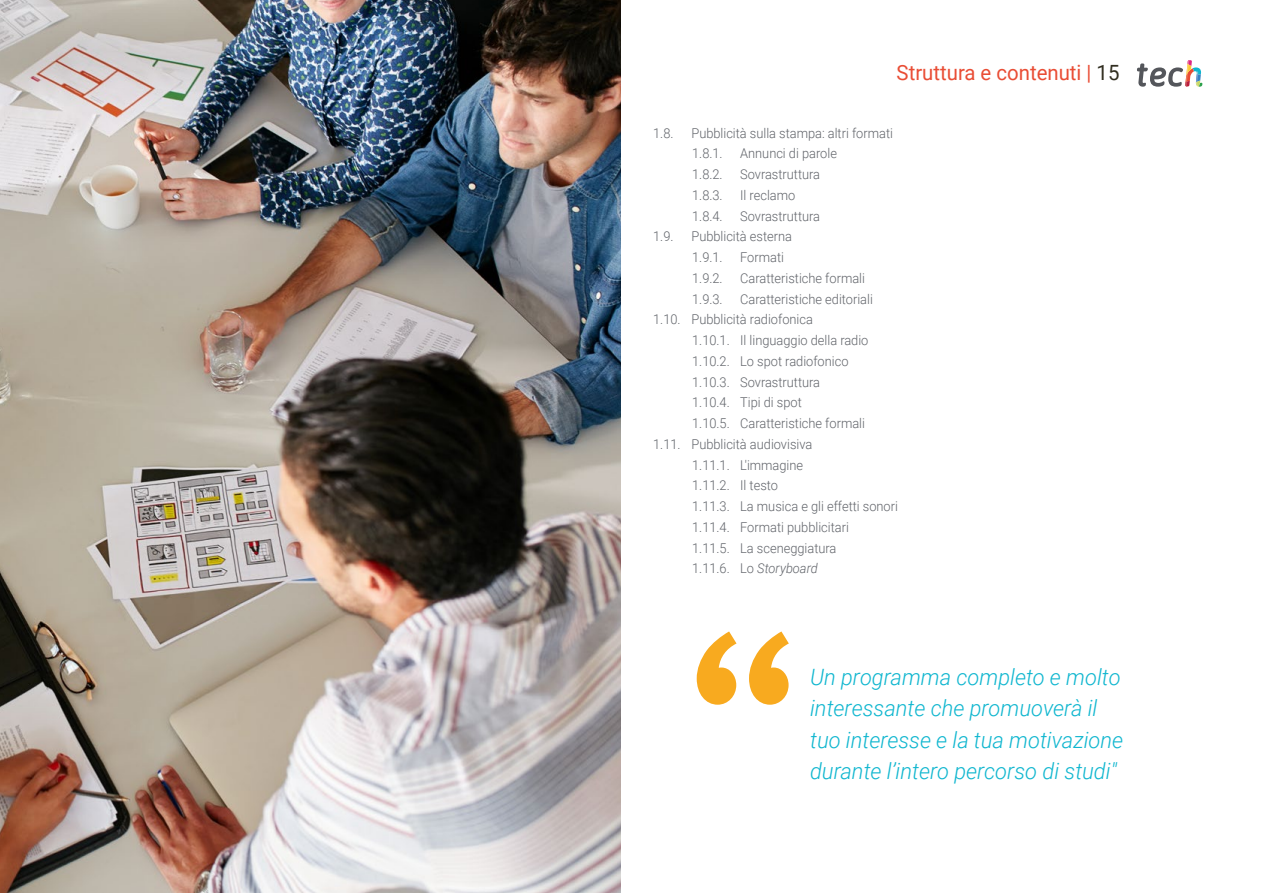
<style>
.page{position:relative;width:1263px;height:893px;background:#fff}
.page>*{position:absolute;margin:0;border:0;box-sizing:border-box;transform-origin:0 0}
.t1{font:italic 300 22.5px/31.5px "Roboto";color:#0fb6cf}
.t2{font:21px "Roboto";color:#e94d35}
.t3{font:300 13.5px/20.7px "Roboto";color:#61646a;scale:.95 1}
.t4{font:italic 300 13.5px "Roboto";color:#61646a;scale:.95 1}
.s1{color:#312e20}
.s2{font-style:normal}
</style>
<div class="page">
<svg style="left:1137px;top:60px;width:65px;height:27px"></svg>
<svg style="left:697px;top:631px;width:92px;height:74px"></svg>
<img style="left:0;top:0;width:621px;height:893px">
<h2 class="t2" style="left:897px;top:57px;width:224px">Struttura e contenuti | <span class="s1">15</span></h2>
<p class="t3" style="left:653px;top:122px;width:23px">1.8.</p>
<p class="t3" style="left:691px;top:122px;width:214px">Pubblicità sulla stampa: altri formati<br>1.8.1.</p>
<p class="t3" style="left:740px;top:143px;width:103px">Annunci di parole</p>
<p class="t3" style="left:692px;top:164px;width:34px">1.8.2.</p>
<p class="t3" style="left:740px;top:164px;width:86px">Sovrastruttura</p>
<p class="t3" style="left:692px;top:184px;width:34px">1.8.3.</p>
<p class="t3" style="left:740px;top:184px;width:60px">Il reclamo</p>
<p class="t3" style="left:692px;top:205px;width:34px">1.8.4.</p>
<p class="t3" style="left:740px;top:205px;width:86px">Sovrastruttura</p>
<p class="t3" style="left:653px;top:226px;width:23px">1.9.</p>
<p class="t3" style="left:691px;top:226px;width:107px">Pubblicità esterna<br>1.9.1.</p>
<p class="t3" style="left:740px;top:247px;width:48px">Formati</p>
<p class="t3" style="left:692px;top:267px;width:34px">1.9.2.</p>
<p class="t3" style="left:740px;top:267px;width:133px">Caratteristiche formali</p>
<p class="t3" style="left:692px;top:288px;width:34px">1.9.3.</p>
<p class="t3" style="left:653px;top:288px;width:233px;text-indent:87px">Caratteristiche editoriali<br>1.10. Pubblicità radiofonica</p>
<p class="t3" style="left:692px;top:330px;width:187px">1.10.1. Il linguaggio della radio</p>
<p class="t3" style="left:692px;top:350px;width:166px">1.10.2. Lo spot radiofonico</p>
<p class="t3" style="left:692px;top:371px;width:136px">1.10.3. Sovrastruttura</p>
<p class="t3" style="left:692px;top:392px;width:117px">1.10.4. Tipi di spot</p>
<p class="t3" style="left:692px;top:413px;width:183px">1.10.5. Caratteristiche formali</p>
<p class="t3" style="left:653px;top:433px;width:169px">1.11. Pubblicità audiovisiva</p>
<p class="t3" style="left:692px;top:454px;width:118px">1.11.1. L'immagine</p>
<p class="t3" style="left:692px;top:475px;width:92px">1.11.2. Il testo</p>
<p class="t3" style="left:692px;top:496px;width:218px">1.11.3. La musica e gli effetti sonori</p>
<p class="t3" style="left:692px;top:516px;width:166px">1.11.4. Formati pubblicitari</p>
<p class="t3" style="left:692px;top:537px;width:153px">1.11.5. La sceneggiatura</p>
<p class="t4" style="left:692px;top:559px;width:134px"><span class="s2">1.11.6. Lo</span> Storyboard</p>
<h1 class="t1" style="left:810px;top:660px;width:315px">Un programma completo e molto interessante che promuoverà il tuo interesse e la tua motivazione durante l’intero percorso di studi"</h1>
</div>
